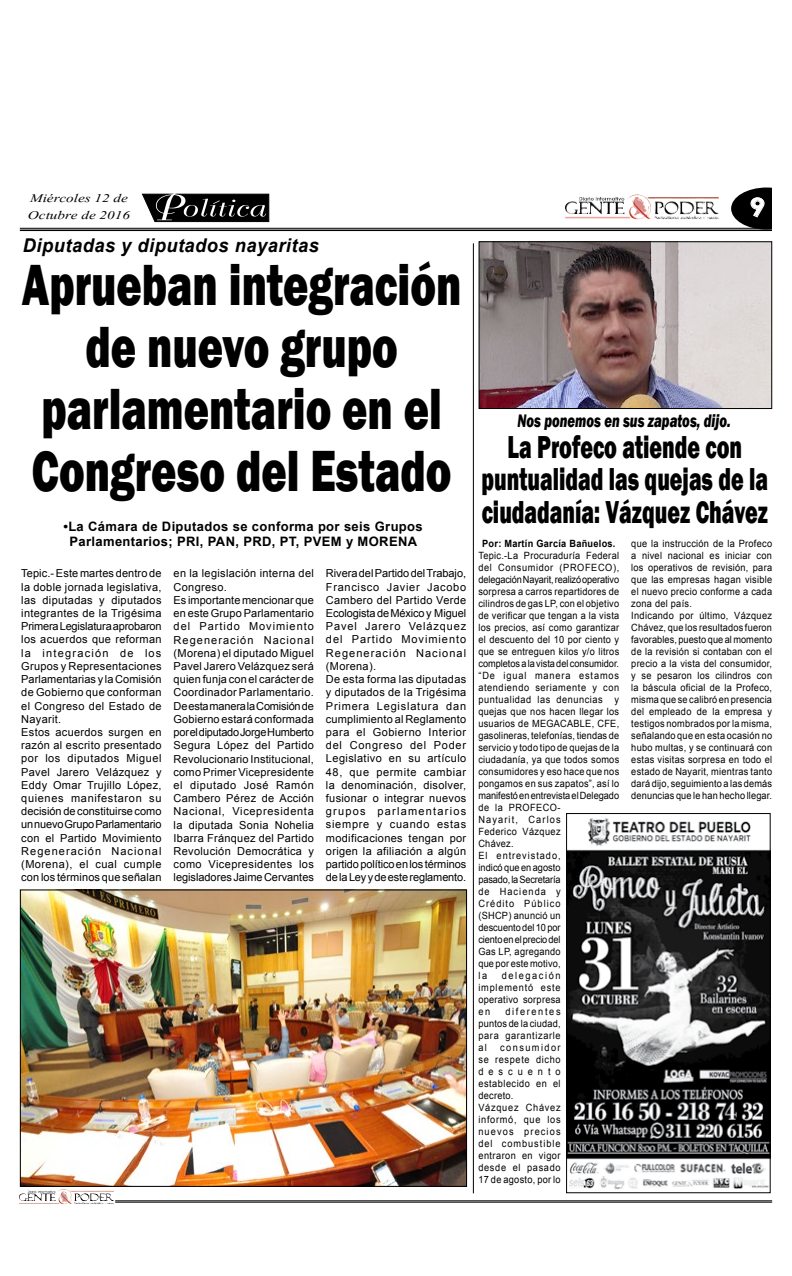
<style>
.page{position:relative;width:792px;height:1276px;background:#fff}
.page>*{position:absolute;margin:0;border:0;box-sizing:border-box;transform-origin:0 0}
.t1{font:800 59.7px/61.9px "Franklin Gothic";color:#000;text-align:center;scale:.72 1}
.t2{font:800 32.7px/32.6px "Franklin Gothic";color:#000;text-align:center;scale:.66 1}
.t3{font:700 25.2px "Century Gothic";color:#fff;scale:1.14 1}
.t4{font:italic 700 19px "Arial";letter-spacing:.03em;color:#000;scale:.96 1}
.t5{font:italic 800 18.7px "Franklin Gothic";color:#000;scale:.71 1}
.t6{font:14.6px/17.6px "Vijaya";color:#000;scale:1.29 1}
.t7{font:700 13px/15.6px "Arial";letter-spacing:.03em;color:#000;text-align:center}
.t8{font:11px/13.2px "Arial";letter-spacing:.03em;color:#000}
.t9{font:10px/12px "Arial";letter-spacing:.03em;color:#000;scale:.92 1}
.t10{font:10px/12px "Arial";letter-spacing:.075em;color:#000;scale:.92 1}
.t11{font:700 10px "Arial";letter-spacing:.03em;color:#000;scale:.92 1}
</style>
<div class="page">
<img style="left:633px;top:215px;width:15px;height:2px">
<svg style="left:731px;top:187px;width:41px;height:41px"></svg>
<hr style="left:20px;top:228px;width:752px;height:1px;background:#000">
<hr style="left:20px;top:229px;width:752px;height:2px;background:#000">
<img style="left:627px;top:195px;width:23px;height:20px">
<hr style="left:115px;top:1200px;width:657px;height:1px;background:#000">
<hr style="left:115px;top:1201px;width:657px;height:1px;background:#000">
<img style="left:57px;top:1189px;width:15px;height:12px">
<svg style="left:141px;top:193px;width:129px;height:30px;background:#3e3e3e"></svg>
<hr style="left:473px;top:244px;width:1px;height:949px;background:#000">
<img style="left:568px;top:818px;width:200px;height:372px">
<div style="left:566px;top:813px;width:204px;height:380px;border:1px solid #000"></div>
<img style="left:22px;top:891px;width:443px;height:294px">
<div style="left:20px;top:889px;width:447px;height:298px;border:1px solid #000"></div>
<img style="left:481px;top:243px;width:289px;height:164px">
<div style="left:479px;top:241px;width:293px;height:168px;border:1px solid #000"></div>
<h3 class="t6" style="left:28px;top:187px;width:81px">Miércoles 12 de<br>Octubre de 2016</h3>
<h3 class="t4" style="left:23px;top:232px;width:310px">Diputadas y diputados nayaritas</h3>
<h1 class="t1" style="left:22px;top:254px;width:612px">Aprueban integración de nuevo grupo parlamentario en el<br>Congreso del Estado</h1>
<p class="t7" style="left:63px;top:518px;width:361px">•La Cámara de Diputados se conforma por seis Grupos<br>Parlamentarios; PRI, PAN, PRD, PT, PVEM y MORENA</p>
<p class="t8" style="left:21px;top:567px;width:142px">Tepic.- Este martes dentro de la doble jornada legislativa, las diputadas y diputados integrantes de la Trigésima<br>Primera Legislatura aprobaron los acuerdos que reforman la integración de los<br>Grupos y Representaciones<br>Parlamentarias y la Comisión de Gobierno que conforman el Congreso del Estado de<br>Nayarit.<br>Estos acuerdos surgen en razón al escrito presentado por los diputados Miguel<br>Pavel Jarero Velázquez y<br>Eddy Omar Trujillo López, quienes manifestaron su decisión de constituirse como un nuevo Grupo Parlamentario con el Partido Movimiento<br>Regeneración Nacional (Morena), el cual cumple con los términos que señalan</p>
<p class="t8" style="left:174px;top:567px;width:142px">en la legislación interna del<br>Congreso.<br>Es importante mencionar que en este Grupo Parlamentario del Partido Movimiento<br>Regeneración Nacional (Morena) el diputado Miguel<br>Pavel Jarero Velázquez será quien funja con el carácter de<br>Coordinador Parlamentario.<br>De esta manera la Comisión de<br>Gobierno estará conformada por el diputado Jorge Humberto<br>Segura López del Partido<br>Revolucionario Institucional, como Primer Vicepresidente el diputado José Ramón<br>Cambero Pérez de Acción<br>Nacional, Vicepresidenta la diputada Sonia Nohelia<br>Ibarra Fránquez del Partido<br>Revolución Democrática y como Vicepresidentes los legisladores Jaime Cervantes</p>
<p class="t8" style="left:326px;top:567px;width:142px">Rivera del Partido del Trabajo,<br>Francisco Javier Jacobo<br>Cambero del Partido Verde<br>Ecologista de México y Miguel<br>Pavel Jarero Velázquez del Partido Movimiento<br>Regeneración Nacional (Morena).<br>De esta forma las diputadas y diputados de la Trigésima<br>Primera Legislatura dan cumplimiento al Reglamento para el Gobierno Interior del Congreso del Poder<br>Legislativo en su artículo<br>48, que permite cambiar la denominación, disolver, fusionar o integrar nuevos grupos parlamentarios siempre y cuando estas modificaciones tengan por origen la afiliación a algún partido político en los términos de la Ley y de este reglamento.</p>
<h3 class="t3" style="left:749px;top:188px;width:16px">9</h3>
<h3 class="t5" style="left:518px;top:408px;width:302px">Nos ponemos en sus zapatos, dijo.</h3>
<h2 class="t2" style="left:482px;top:430px;width:436px">La Profeco atiende con puntualidad las quejas de la ciudadanía: Vázquez Chávez</h2>
<p class="t9" style="left:631px;top:537px;width:155px">que la instrucción de la Profeco a nivel nacional es iniciar con los operativos de revisión, para que las empresas hagan visible el nuevo precio conforme a cada zona del país.<br>Indicando por último, Vázquez<br>Chávez, que los resultados fueron favorables, puesto que al momento de la revisión si contaban con el precio a la vista del consumidor, y se pesaron los cilindros con la báscula oficial de la Profeco, misma que se calibró en presencia del empleado de la empresa y testigos nombrados por la misma, señalando que en esta ocasión no hubo multas, y se continuará con estas visitas sorpresa en todo el estado de Nayarit, mientras tanto dará dijo, seguimiento a las demás denuncias que le han hecho llegar.</p>
<p class="t11" style="left:482px;top:536px;width:146px">Por: Martín García Bañuelos.</p>
<p class="t9" style="left:478px;top:549px;width:155px">Tepic.-La Procuraduría Federal del Consumidor (PROFECO), delegación Nayarit, realizó operativo sorpresa a carros repartidores de cilindros de gas LP, con el objetivo de verificar que tengan a la vista los precios, así como garantizar el descuento del 10 por ciento y que se entreguen kilos y/o litros completos a la vista del consumidor. “De igual manera estamos atendiendo seriamente y con puntualidad las denuncias y quejas que nos hacen llegar los usuarios de MEGACABLE, CFE, gasolineras, telefonías, tiendas de servicio y todo tipo de quejas de la ciudadanía, ya que todos somos consumidores y eso hace que nos pongamos en sus zapatos”, así lo manifestó en entrevista el Delegado de la PROFECO-<br>Nayarit, Carlos<br>Federico Vázquez<br>Chávez.<br>El entrevistado,<br>indicó que en agosto<br>pasado, la Secretaría<br>de Hacienda y<br>Crédito Público<br>(SHCP) anunció un<br>descuento del 10 por<br>ciento en el precio del<br>Gas LP, agregando<br>que por este motivo,<br>la</p>
<p class="t9" style="left:478px;top:969px;width:91px;text-align:justify;text-indent:23px">delegación implementó este operativo sorpresa en</p>
<p class="t9" style="left:478px;top:1005px;width:91px;text-align:justify;text-indent:27px">diferentes puntos de la ciudad, para garantizarle al</p>
<p class="t10" style="left:478px;top:1041px;width:91px;text-indent:22px">consumidor se respete dicho descuento establecido en el decreto.<br>Vázquez Chávez informó, que los nuevos precios del combustible entraron en vigor desde el pasado<br>17 de agosto, por lo</p>
</div>
